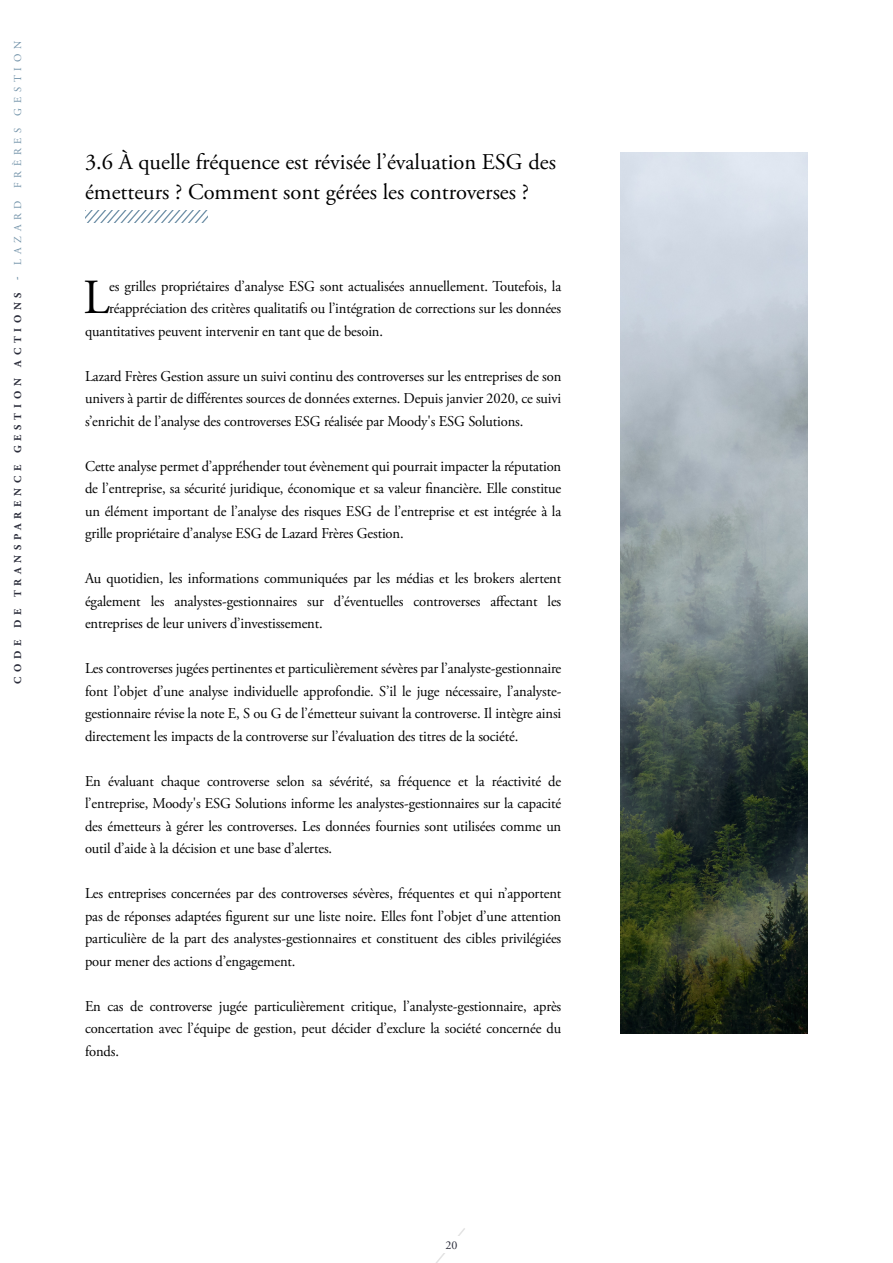
<style>
.page{position:relative;width:893px;height:1263px;background:#fff}
.page>*{position:absolute;margin:0;border:0;box-sizing:border-box;transform-origin:0 0}
.t1{font:48.9px "Adobe Garamond Pro";color:#000}
.t2{font:22.5px/30px "Adobe Garamond Pro";color:#000}
.t3{font:15px/22.5px "Adobe Garamond Pro";letter-spacing:-.01em;color:#000;text-align:justify}
.t4{font:12px "Adobe Garamond Pro";color:#2a2c3a}
.t5{font:700 10.5px "Adobe Garamond Pro";letter-spacing:.455em;color:#2a2c3a}
.s1{color:#6f90a7}
.s2{font-weight:400;color:#6f90a7}
</style>
<div class="page">
<svg style="left:436px;top:1228px;width:29px;height:35px"></svg>
<div style="left:444px;top:1236px;width:16px;height:16px;background:#fff"></div>
<svg style="left:85px;top:211px;width:123px;height:12px"></svg>
<img style="left:621px;top:152px;width:187px;height:881px">
<p class="t5" style="left:12px;top:684px;width:645px;rotate:-90deg">CODE DE TRANSPARENCE GESTION ACTIONS <span class="s1">-</span> <span class="s2">LAZARD FRÈRES GESTION</span></p>
<h2 class="t2" style="left:85px;top:147px;width:472px">3.6 À quelle fréquence est révisée l’évaluation ESG des émetteurs ? Comment sont gérées les controverses ?</h2>
<h1 class="t1" style="left:83px;top:268px;width:28px">L</h1>
<p class="t3" style="left:109px;top:275px;width:454px">es grilles propriétaires d’analyse ESG sont actualisées annuellement. Toutefois, la</p>
<p class="t3" style="left:109px;top:298px;width:454px">réappréciation des critères qualitatifs ou l’intégration de corrections sur les données</p>
<p class="t3" style="left:85px;top:320px;width:300px">quantitatives peuvent intervenir en tant que de besoin.</p>
<p class="t3" style="left:85px;top:365px;width:478px">Lazard Frères Gestion assure un suivi continu des controverses sur les entreprises de son univers à partir de différentes sources de données externes. Depuis janvier 2020, ce suivi s’enrichit de l’analyse des controverses ESG réalisée par Moody's ESG Solutions.</p>
<p class="t3" style="left:85px;top:455px;width:478px">Cette analyse permet d’appréhender tout évènement qui pourrait impacter la réputation de l’entreprise, sa sécurité juridique, économique et sa valeur financière. Elle constitue un élément important de l’analyse des risques ESG de l’entreprise et est intégrée à la grille propriétaire d’analyse ESG de Lazard Frères Gestion.</p>
<p class="t3" style="left:85px;top:568px;width:478px">Au quotidien, les informations communiquées par les médias et les brokers alertent également les analystes-gestionnaires sur d’éventuelles controverses affectant les entreprises de leur univers d’investissement.</p>
<p class="t3" style="left:85px;top:658px;width:478px">Les controverses jugées pertinentes et particulièrement sévères par l’analyste-gestionnaire font l’objet d’une analyse individuelle approfondie. S’il le juge nécessaire, l’analyste&shy;gestionnaire révise la note E, S ou G de l’émetteur suivant la controverse. Il intègre ainsi directement les impacts de la controverse sur l’évaluation des titres de la société.</p>
<p class="t3" style="left:85px;top:770px;width:478px">En évaluant chaque controverse selon sa sévérité, sa fréquence et la réactivité de l’entreprise, Moody's ESG Solutions informe les analystes-gestionnaires sur la capacité des émetteurs à gérer les controverses. Les données fournies sont utilisées comme un outil d’aide à la décision et une base d’alertes.</p>
<p class="t3" style="left:85px;top:883px;width:478px">Les entreprises concernées par des controverses sévères, fréquentes et qui n’apportent pas de réponses adaptées figurent sur une liste noire. Elles font l’objet d’une attention particulière de la part des analystes-gestionnaires et constituent des cibles privilégiées pour mener des actions d’engagement.</p>
<p class="t3" style="left:85px;top:995px;width:478px">En cas de controverse jugée particulièrement critique, l’analyste-gestionnaire, après concertation avec l’équipe de gestion, peut décider d’exclure la société concernée du fonds.</p>
<p class="t4" style="left:446px;top:1237px;width:13px">20</p>
</div>
